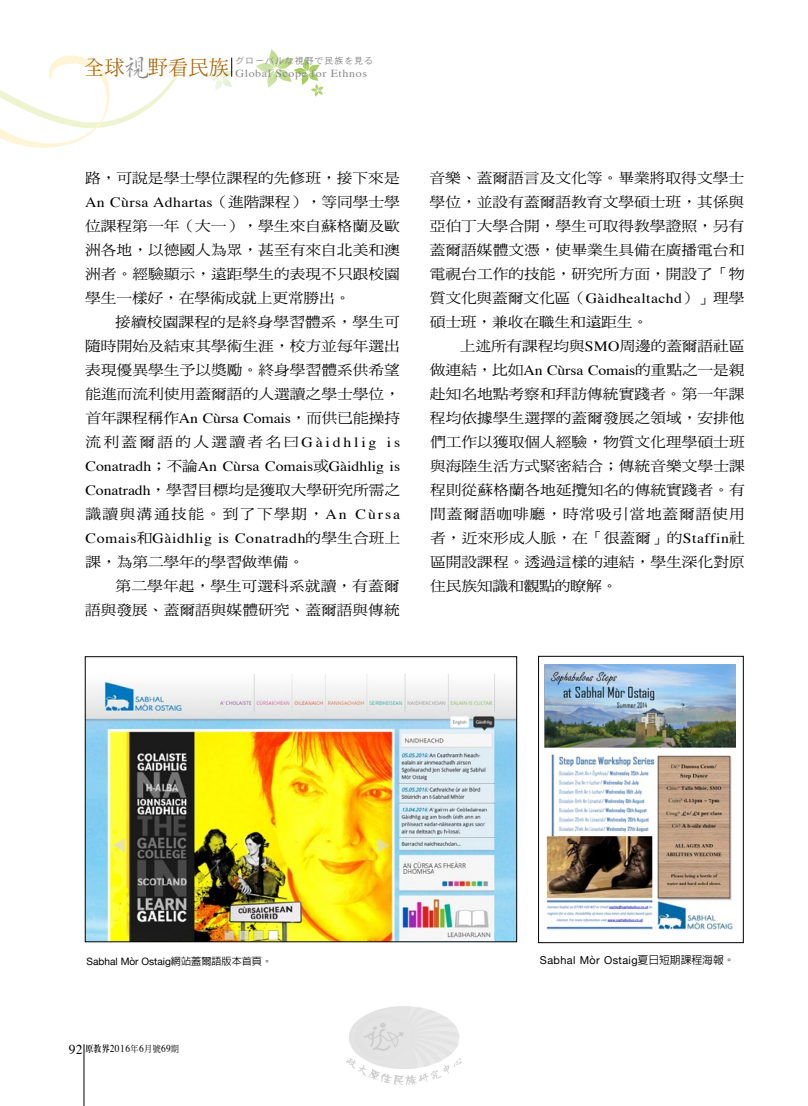
<style>
.page{position:relative;width:808px;height:1106px;background:#fff}
.page>*{position:absolute;margin:0;border:0;box-sizing:border-box;transform-origin:0 0}
.t1{font:14.1px/24px "DF Ming Std W5";color:#000;text-align:justify;scale:1.11 1}
.t2{font:14.1px "Times";letter-spacing:.025em;color:#000;scale:1.11 1}
.t3{font:14.1px "Times";color:#000;scale:1.11 1}
.t4{font:10.8px "Times";letter-spacing:.05em;color:#898989;scale:1.11 1}
.t5{font:10.8px "Helvetica Neue";letter-spacing:.035em;color:#000}
.t6{font:10.5px "Times";letter-spacing:.05em;color:#000;scale:.9 1}
.t7{font:10.2px "Helvetica Neue";color:#000}
.t8{font:9px "Heisei Kaku Go Std W3";letter-spacing:.1em;color:#898989}
.s1{font-family:"AR Xing Shu B5";font-weight:500;font-size:27.75px}
.s2{font-family:"DF Ming Std W5"}
.s3{font-family:"Times"}
.s4{font-family:"AR Hei B5";font-weight:500}
.s5{font-size:13.5px}
.s6{font-family:"AR Ming B5";font-weight:800;font-size:9px}
.s7{font-family:"DF Ming Std W5";font-size:9px}
</style>
<div class="page">
<svg style="left:256px;top:49px;width:68px;height:48px"></svg>
<svg style="left:0;top:55px;width:182px;height:93px"></svg>
<hr style="left:84px;top:1044px;width:1px;height:62px;background:#000">
<svg style="left:208px;top:58px;width:25px;height:33px"></svg>
<img style="left:87px;top:674px;width:428px;height:266px">
<div style="left:85px;top:656px;width:432px;height:286px;border:1px solid #000"></div>
<img style="left:544px;top:664px;width:191px;height:266px">
<div style="left:538px;top:656px;width:205px;height:286px;border:1px solid #000"></div>
<img style="left:347px;top:1006px;width:114px;height:78px">
<p class="t4" style="left:84px;top:63px;width:256px"><sup>全球</sup><span class="s1">視</span><sup>野看民族</sup> Global Scope for Ethnos</p>
<p class="t8" style="left:235px;top:55px;width:139px">グローバルな視野で民族を見る</p>
<p class="t1" style="left:85px;top:166px;width:285px">路，可說是學士學位課程的先修班，接下來是</p>
<p class="t2" style="left:85px;top:189px;width:285px">An Cùrsa Adhartas<span class="s2">（進階課程），等同學士學</span></p>
<p class="t1" style="left:85px;top:214px;width:285px">位課程第一年（大一），學生來自蘇格蘭及歐洲各地，以德國人為眾，甚至有來自北美和澳洲者。經驗顯示，遠距學生的表現不只跟校園學生一樣好，在學術成就上更常勝出。</p>
<p class="t1" style="left:85px;top:310px;width:285px;text-indent:30px">接續校園課程的是終身學習體系，學生可隨時開始及結束其學術生涯，校方並每年選出表現優異學生予以獎勵。終身學習體系供希望能進而流利使用蓋爾語的人選讀之學士學位，首年課程稱作<span class="s3">An Cùrsa Comais</span>，而供已能操持流利蓋爾語的人選讀者名曰<span class="s3">Gàidhlig is</span></p>
<p class="t3" style="left:86px;top:453px;width:285px">Conatradh<span class="s2">；不論</span>An Cùrsa Comais<span class="s2">或</span>Gàidhlig is</p>
<p class="t1" style="left:85px;top:478px;width:285px"><span class="s3">Conatradh</span>，學習目標均是獲取大學研究所需之識讀與溝通技能。到了下學期，<span class="s3">An Cùrsa</span></p>
<p class="t2" style="left:86px;top:525px;width:285px">Comais<span class="s2">和</span>Gàidhlig is Conatradh<span class="s2">的學生合班上</span></p>
<p class="t1" style="left:86px;top:550px;width:198px">課，為第二學年的學習做準備。</p>
<p class="t1" style="left:116px;top:574px;width:257px">第二學年起，學生可選科系就讀，有蓋爾</p>
<p class="t1" style="left:85px;top:598px;width:285px">語與發展、蓋爾語與媒體研究、蓋爾語與傳統</p>
<p class="t1" style="left:429px;top:166px;width:285px">音樂、蓋爾語言及文化等。畢業將取得文學士學位，並設有蓋爾語教育文學碩士班，其係與亞伯丁大學合開，學生可取得教學證照，另有蓋爾語媒體文憑，使畢業生具備在廣播電台和電視台工作的技能，研究所方面，開設了「物質文化與蓋爾文化區（<span class="s3">Gàidhealtachd</span>）」理學碩士班，兼收在職生和遠距生。</p>
<p class="t1" style="left:430px;top:334px;width:285px;text-indent:30px">上述所有課程均與<span class="s3">SMO</span>周邊的蓋爾語社區做連結，比如<span class="s3">An Cùrsa Comais</span>的重點之一是親赴知名地點考察和拜訪傳統實踐者。第一年課程均依據學生選擇的蓋爾發展之領域，安排他們工作以獲取個人經驗，物質文化理學碩士班與海陸生活方式緊密結合；傳統音樂文學士課程則從蘇格蘭各地延攬知名的傳統實踐者。有間蓋爾語咖啡廳，時常吸引當地蓋爾語使用者，近來形成人脈，在「很蓋爾」的<span class="s3">Staffin</span>社區開設課程。透過這樣的連結，學生深化對原住民族知識和觀點的瞭解。</p>
<p class="t7" style="left:87px;top:953px;width:187px">Sabhal Mòr Ostaig<span class="s4">網站蓋爾語版本首頁。</span></p>
<p class="t5" style="left:540px;top:952px;width:196px">Sabhal Mòr Ostaig<span class="s4">夏日短期課程海報。</span></p>
<p class="t6" style="left:69px;top:1038px;width:124px"><span class="s5">92</span> <span class="s6">原教界</span>2016<span class="s7">年</span>6<span class="s7">月號</span>69<span class="s7">期</span></p>
</div>
